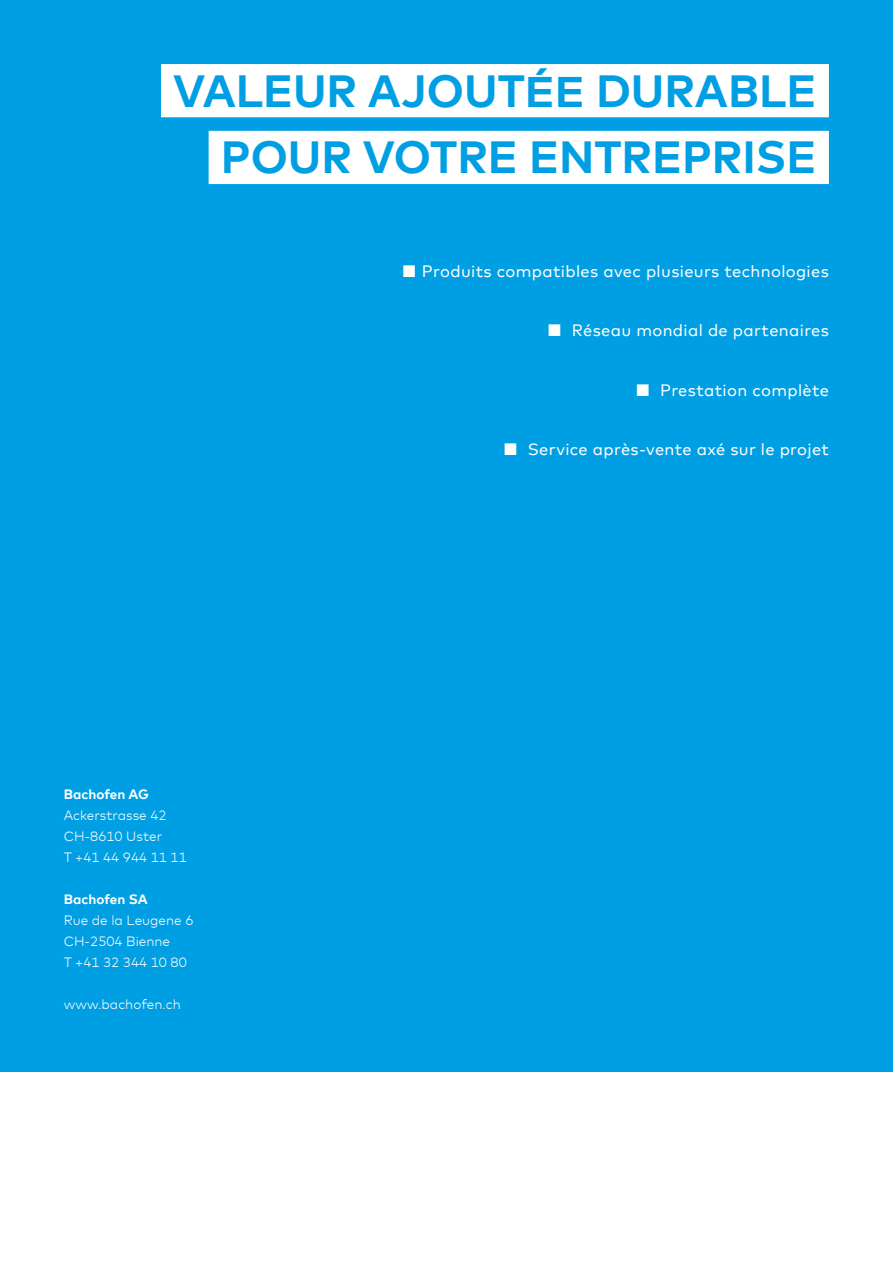
<style>
.page{position:relative;width:893px;height:1263px;background:#fff}
.page>*{position:absolute;margin:0;border:0;box-sizing:border-box;transform-origin:0 0}
.t1{font:700 45px/66.8px "Mark Offc Pro";color:#009fe3;text-align:right}
.t2{font:16.5px "Mark Offc Pro";letter-spacing:.02em;color:#fff}
.t3{font:300 13.5px/21px "Mark Offc Pro";color:#fff}
.t4{font:700 13.5px "Mark Offc Pro";color:#fff}
.s1{font-size:42.75px}
</style>
<div class="page">
<div style="left:0;top:0;width:893px;height:1071px;background:#009fe3"></div>
<div style="left:161px;top:64px;width:668px;height:53px;background:#fff"></div>
<div style="left:209px;top:131px;width:620px;height:53px;background:#fff"></div>
<h1 class="t1" style="left:173px;top:53px;width:645px">VALEUR AJOUT<span class="s1">ÉE</span> DURABLE<br>POUR VOTRE ENTREPRISE</h1>
<p class="t2" style="left:402px;top:258px;width:428px">■ Produits compatibles avec plusieurs technologies</p>
<p class="t2" style="left:547px;top:318px;width:283px">■ Réseau mondial de partenaires</p>
<p class="t2" style="left:635px;top:377px;width:195px">■ Prestation complète</p>
<p class="t4" style="left:64px;top:784px;width:87px">Bachofen AG</p>
<p class="t3" style="left:64px;top:803px;width:124px">Ackerstrasse 42<br>CH-8610 Uster<br>T +41 44 944 11 11</p>
<p class="t4" style="left:64px;top:889px;width:85px">Bachofen SA</p>
<p class="t3" style="left:64px;top:908px;width:131px">Rue de la Leugene 6<br>CH-2504 Bienne<br>T +41 32 344 10 80</p>
<p class="t3" style="left:64px;top:992px;width:119px">www.bachofen.ch</p>
<p class="t2" style="left:503px;top:437px;width:327px">■ Service après-vente axé sur le projet</p>
</div>
